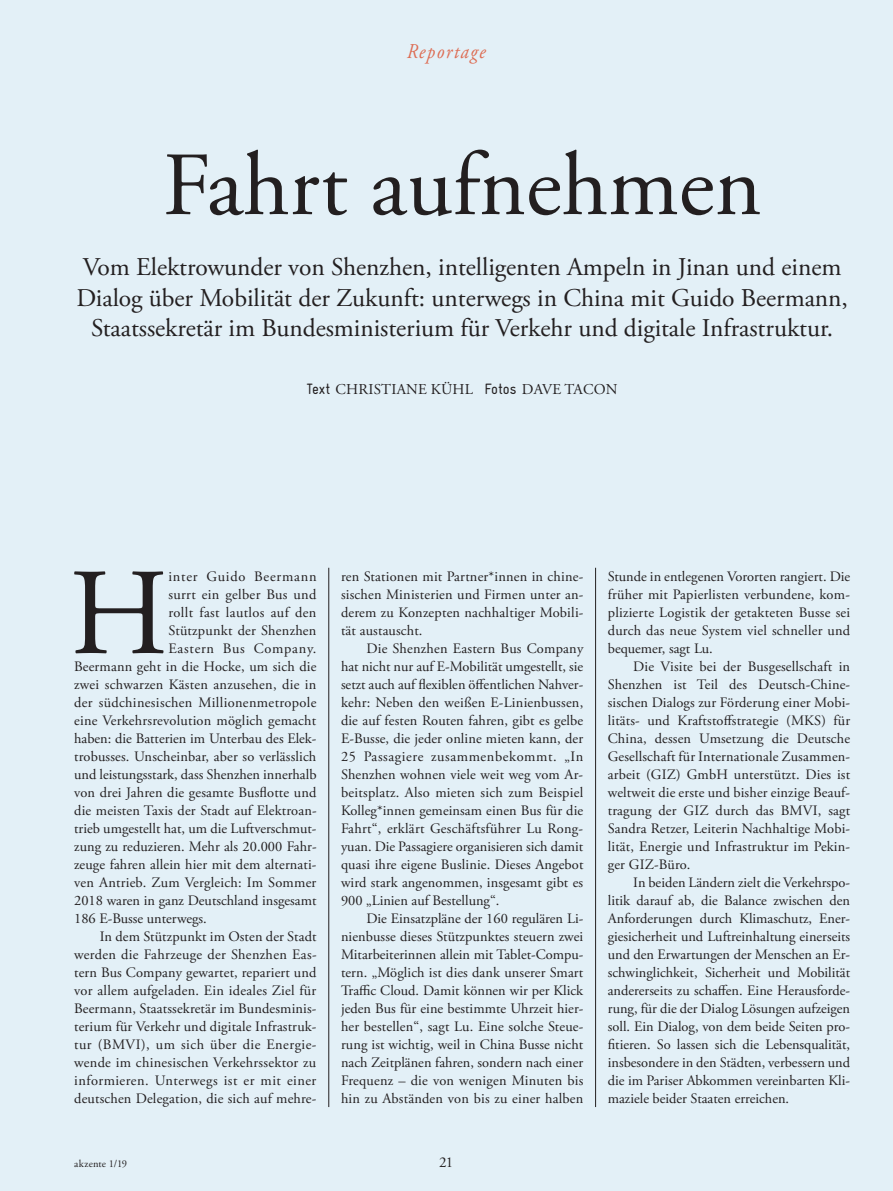
<style>
.page{position:relative;width:893px;height:1191px;background:#fff}
.page>*{position:absolute;margin:0;border:0;box-sizing:border-box;transform-origin:0 0}
.t1{font:123px "Adobe Garamond Pro";color:#231f20}
.t2{font:90px "Adobe Garamond Pro";color:#231f20}
.t3{font:25.5px/30.6px "Adobe Garamond Pro";color:#231f20;text-align:center}
.t4{font:italic 21px "Adobe Garamond Pro";letter-spacing:.075em;color:#dd6d54;scale:.9 1}
.t5{font:15px "Adobe Garamond Pro";letter-spacing:.015em;color:#231f20}
.t6{font:14.4px/18px "Adobe Garamond Pro";letter-spacing:.01em;color:#231f20;text-align:justify}
.t7{font:14.4px "Adobe Garamond Pro";letter-spacing:.03em;color:#231f20}
.t8{font:14.4px "Adobe Garamond Pro";letter-spacing:.05em;color:#231f20}
.t9{font:10.5px "Adobe Garamond Pro";letter-spacing:.015em;color:#231f20}
.s1{font-family:"Gravur Condensed Reg CE"}
</style>
<div class="page">
<div style="left:0;top:0;width:893px;height:1190px;background:#e3f0f7"></div>
<hr style="left:328px;top:567px;width:1px;height:539px;background:#231f20">
<hr style="left:595px;top:567px;width:1px;height:539px;background:#231f20">
<h3 class="t4" style="left:407px;top:43px;width:89px">Reportage</h3>
<h2 class="t2" style="left:163px;top:149px;width:601px">Fahrt aufnehmen</h2>
<h3 class="t3" style="left:76px;top:254px;width:773px">Vom Elektrowunder von Shenzhen, intelligenten Ampeln in Jinan und einem<br>Dialog über Mobilität der Zukunft: unterwegs in China mit Guido Beermann,<br>Staatssekretär im Bundesministerium für Verkehr und digitale Infrastruktur.</h3>
<p class="t5" style="left:307px;top:383px;width:312px"><span class="s1">Text</span> CHRISTIANE KÜHL <span class="s1">Fotos</span> DAVE TACON</p>
<h1 class="t1" style="left:69px;top:565px;width:101px">H</h1>
<p class="t8" style="left:168px;top:570px;width:150px">inter Guido Beermann</p>
<p class="t6" style="left:168px;top:586px;width:150px">surrt ein gelber Bus und</p>
<p class="t6" style="left:168px;top:604px;width:149px">rollt fast lautlos auf den</p>
<p class="t6" style="left:168px;top:622px;width:150px">Stützpunkt der Shenzhen</p>
<p class="t8" style="left:168px;top:642px;width:150px">Eastern Bus Company.</p>
<p class="t6" style="left:74px;top:658px;width:244px">Beermann geht in die Hocke, um sich die</p>
<p class="t6" style="left:74px;top:676px;width:244px">zwei schwarzen Kästen anzusehen, die in</p>
<p class="t6" style="left:74px;top:694px;width:244px">der südchinesischen Millionenmetropole</p>
<p class="t6" style="left:74px;top:712px;width:244px">eine Verkehrsrevolution möglich gemacht</p>
<p class="t6" style="left:74px;top:730px;width:244px">haben: die Batterien im Unterbau des Elek-</p>
<p class="t6" style="left:74px;top:748px;width:244px">trobusses. Unscheinbar, aber so verlässlich</p>
<p class="t6" style="left:74px;top:766px;width:244px">und leistungsstark, dass Shenzhen innerhalb</p>
<p class="t6" style="left:74px;top:784px;width:244px">von drei Jahren die gesamte Busflotte und</p>
<p class="t6" style="left:74px;top:802px;width:244px">die meisten Taxis der Stadt auf Elektroan-</p>
<p class="t6" style="left:74px;top:820px;width:244px">trieb umgestellt hat, um die Luftverschmut-</p>
<p class="t6" style="left:74px;top:838px;width:244px">zung zu reduzieren. Mehr als 20.000 Fahr-</p>
<p class="t6" style="left:74px;top:856px;width:244px">zeuge fahren allein hier mit dem alternati-</p>
<p class="t6" style="left:74px;top:874px;width:244px">ven Antrieb. Zum Vergleich: Im Sommer</p>
<p class="t6" style="left:74px;top:892px;width:244px">2018 waren in ganz Deutschland insgesamt</p>
<p class="t6" style="left:74px;top:910px;width:134px">186 E-Busse unterwegs.</p>
<p class="t6" style="left:100px;top:928px;width:218px">In dem Stützpunkt im Osten der Stadt</p>
<p class="t6" style="left:74px;top:946px;width:244px">werden die Fahrzeuge der Shenzhen Eas-</p>
<p class="t6" style="left:74px;top:964px;width:244px">tern Bus Company gewartet, repariert und</p>
<p class="t6" style="left:74px;top:982px;width:244px">vor allem aufgeladen. Ein ideales Ziel für</p>
<p class="t6" style="left:74px;top:1000px;width:244px">Beermann, Staatssekretär im Bundesminis-</p>
<p class="t6" style="left:74px;top:1018px;width:244px">terium für Verkehr und digitale Infrastruk-</p>
<p class="t7" style="left:74px;top:1038px;width:244px">tur (BMVI), um sich über die Energie-</p>
<p class="t6" style="left:74px;top:1054px;width:244px">wende im chinesischen Verkehrssektor zu</p>
<p class="t7" style="left:74px;top:1074px;width:244px">informieren. Unterwegs ist er mit einer</p>
<p class="t6" style="left:74px;top:1090px;width:244px">deutschen Delegation, die sich auf mehre-</p>
<p class="t6" style="left:341px;top:568px;width:244px">ren Stationen mit Partner*innen in chine&shy;sischen Ministerien und Firmen unter an&shy;derem zu Konzepten nachhaltiger Mobili&shy;tät austauscht.</p>
<p class="t6" style="left:341px;top:640px;width:244px;text-indent:26px">Die Shenzhen Eastern Bus Company hat nicht nur auf E-Mobilität umgestellt, sie setzt auch auf flexiblen öffentlichen Nahver&shy;kehr: Neben den weißen E-Linienbussen, die auf festen Routen fahren, gibt es gelbe E-Busse, die jeder online mieten kann, der 25 Passagiere zusammenbekommt. „In Shenzhen wohnen viele weit weg vom Ar&shy;beitsplatz. Also mieten sich zum Beispiel Kolleg*innen gemeinsam einen Bus für die Fahrt“, erklärt Geschäftsführer Lu Rong&shy;yuan. Die Passagiere organisieren sich damit quasi ihre eigene Buslinie. Dieses Angebot wird stark angenommen, insgesamt gibt es 900 „Linien auf Bestellung“.</p>
<p class="t6" style="left:341px;top:910px;width:244px;text-indent:26px">Die Einsatzpläne der 160 regulären Li&shy;nienbusse dieses Stützpunktes steuern zwei Mitarbeiterinnen allein mit Tablet-Compu&shy;tern. „Möglich ist dies dank unserer Smart Traffic Cloud. Damit können wir per Klick jeden Bus für eine bestimmte Uhrzeit hier&shy;her bestellen“, sagt Lu. Eine solche Steue&shy;rung ist wichtig, weil in China Busse nicht nach Zeitplänen fahren, sondern nach einer Frequenz – die von wenigen Minuten bis hin zu Abständen von bis zu einer halben</p>
<p class="t9" style="left:74px;top:1159px;width:54px">akzente 1/19</p>
<p class="t5" style="left:439px;top:1155px;width:16px">21</p>
<p class="t6" style="left:608px;top:568px;width:244px">Stunde in entlegenen Vororten rangiert. Die früher mit Papierlisten verbundene, kom&shy;plizierte Logistik der getakteten Busse sei durch das neue System viel schneller und bequemer, sagt Lu.</p>
<p class="t6" style="left:608px;top:658px;width:244px;text-indent:26px">Die Visite bei der Busgesellschaft in Shenzhen ist Teil des Deutsch-Chine&shy;sischen Dialogs zur Förderung einer Mobi&shy;litäts- und Kraftstoffstrategie (MKS) für China, dessen Umsetzung die Deutsche Gesellschaft für Internationale Zusammen&shy;arbeit (GIZ) GmbH unterstützt. Dies ist weltweit die erste und bisher einzige Beauf&shy;tragung der GIZ durch das BMVI, sagt Sandra Retzer, Leiterin Nachhaltige Mobi&shy;lität, Energie und Infrastruktur im Pekin&shy;ger GIZ-Büro.</p>
<p class="t6" style="left:608px;top:874px;width:244px;text-indent:26px">In beiden Ländern zielt die Verkehrspo&shy;litik darauf ab, die Balance zwischen den Anforderungen durch Klimaschutz, Ener&shy;giesicherheit und Luftreinhaltung einerseits und den Erwartungen der Menschen an Er&shy;schwinglichkeit, Sicherheit und Mobilität andererseits zu schaffen. Eine Herausforde&shy;rung, für die der Dialog Lösungen aufzeigen soll. Ein Dialog, von dem beide Seiten pro&shy;fitieren. So lassen sich die Lebensqualität, insbesondere in den Städten, verbessern und die im Pariser Abkommen vereinbarten Kli&shy;maziele beider Staaten erreichen.</p>
</div>
